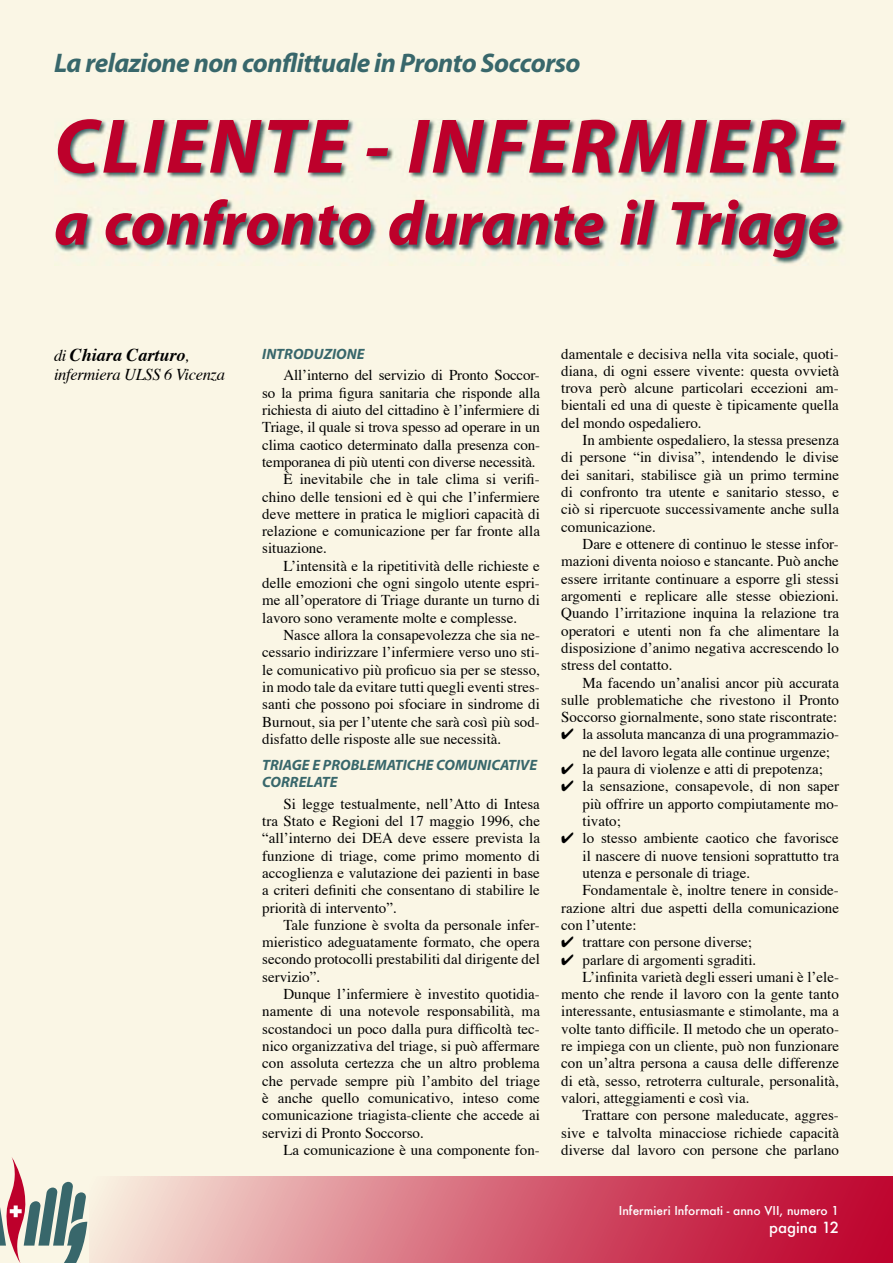
<style>
.page{position:relative;width:893px;height:1263px;background:#faf6e5}
.page>*{position:absolute;margin:0;border:0;box-sizing:border-box;transform-origin:0 0}
.t1{font:italic 700 78px "Myriad";letter-spacing:.03em;color:#bd002b}
.t2{font:italic 700 63px "Myriad";color:#bd002b}
.t3{font:italic 700 27px "Myriad";letter-spacing:-.02em;color:#38676b}
.t4{font:italic 700 18px "Times";color:#000}
.t5{font:italic 16.5px "Times";letter-spacing:-.02em;color:#000}
.t6{font:15px/17.2px "Times";color:#000;text-align:justify}
.t7{font:italic 700 15px/17.2px "Myriad";color:#38676b}
.t8{font:500 15px "Futura";color:#fff}
.t9{font:500 12px "Futura";color:#fff}
.s1{font-weight:400;font-size:16.5px}
</style>
<div class="page">
<div style="left:89px;top:1176px;width:804px;height:87px;background:linear-gradient(to right,#f5e3d6,#ba0022)"></div>
<svg style="left:0;top:1157px;width:87px;height:106px;background:#bbb4af"></svg>
<img style="left:54px;top:118px;width:795px;height:147px">
<h3 class="t3" style="left:54px;top:49px;width:528px">La relazione non conflittuale in Pronto Soccorso</h3>
<h1 class="t1" style="left:54px;top:106px;width:786px">CLIENTE - INFERMIERE</h1>
<h2 class="t2" style="left:54px;top:191px;width:786px">a confronto durante il Triage</h2>
<p class="t4" style="left:54px;top:338px;width:137px"><span class="s1">di</span> Chiara Carturo<span class="s1">,</span></p>
<p class="t5" style="left:54px;top:360px;width:172px">infermiera ULSS 6 Vicenza</p>
<p class="t7" style="left:262px;top:346px;width:104px">INTRODUZIONE</p>
<p class="t6" style="left:283px;top:365px;width:258px">All’interno del servizio di Pronto Soccor-</p>
<p class="t6" style="left:262px;top:383px;width:279px">so la prima figura sanitaria che risponde alla</p>
<p class="t6" style="left:262px;top:400px;width:279px">richiesta di aiuto del cittadino è l’infermiere di</p>
<p class="t6" style="left:262px;top:417px;width:279px">Triage, il quale si trova spesso ad operare in un</p>
<p class="t6" style="left:262px;top:435px;width:279px">clima caotico determinato dalla presenza con-</p>
<p class="t6" style="left:262px;top:452px;width:275px">temporanea di più utenti con diverse necessità.</p>
<p class="t6" style="left:283px;top:469px;width:258px">È inevitabile che in tale clima si verifi-</p>
<p class="t6" style="left:262px;top:486px;width:279px">chino delle tensioni ed è qui che l’infermiere</p>
<p class="t6" style="left:262px;top:504px;width:279px">deve mettere in pratica le migliori capacità di</p>
<p class="t6" style="left:262px;top:521px;width:279px">relazione e comunicazione per far fronte alla</p>
<p class="t6" style="left:262px;top:538px;width:66px">situazione.</p>
<p class="t6" style="left:283px;top:556px;width:258px">L’intensità e la ripetitività delle richieste e</p>
<p class="t6" style="left:262px;top:573px;width:279px">delle emozioni che ogni singolo utente espri-</p>
<p class="t6" style="left:262px;top:590px;width:279px">me all’operatore di Triage durante un turno di</p>
<p class="t6" style="left:262px;top:608px;width:256px">lavoro sono veramente molte e complesse.</p>
<p class="t6" style="left:283px;top:625px;width:258px">Nasce allora la consapevolezza che sia ne-</p>
<p class="t6" style="left:262px;top:642px;width:279px">cessario indirizzare l’infermiere verso uno sti-</p>
<p class="t6" style="left:262px;top:660px;width:279px">le comunicativo più proficuo sia per se stesso,</p>
<p class="t6" style="left:262px;top:677px;width:279px">in modo tale da evitare tutti quegli eventi stres-</p>
<p class="t6" style="left:262px;top:694px;width:279px">santi che possono poi sfociare in sindrome di</p>
<p class="t6" style="left:262px;top:712px;width:279px">Burnout, sia per l’utente che sarà così più sod-</p>
<p class="t6" style="left:262px;top:729px;width:241px">disfatto delle risposte alle sue necessità.</p>
<p class="t7" style="left:262px;top:757px;width:276px">TRIAGE E PROBLEMATICHE COMUNICATIVE<br>CORRELATE</p>
<p class="t6" style="left:262px;top:794px;width:279px;text-indent:21px">Si legge testualmente, nell’Atto di Intesa tra Stato e Regioni del 17 maggio 1996, che “all’interno dei DEA deve essere prevista la funzione di triage, come primo momento di accoglienza e valutazione dei pazienti in base a criteri definiti che consentano di stabilire le priorità di intervento”.</p>
<p class="t6" style="left:262px;top:915px;width:279px;text-indent:21px">Tale funzione è svolta da personale infer&shy;mieristico adeguatamente formato, che opera secondo protocolli prestabiliti dal dirigente del servizio”.</p>
<p class="t6" style="left:262px;top:984px;width:279px;text-indent:21px">Dunque l’infermiere è investito quotidia&shy;namente di una notevole responsabilità, ma scostandoci un poco dalla pura difficoltà tec&shy;nico organizzativa del triage, si può affermare con assoluta certezza che un altro problema che pervade sempre più l’ambito del triage è anche quello comunicativo, inteso come comunicazione triagista-cliente che accede ai servizi di Pronto Soccorso.</p>
<p class="t6" style="left:283px;top:1140px;width:258px">La comunicazione è una componente fon-</p>
<p class="t6" style="left:561px;top:344px;width:279px">damentale e decisiva nella vita sociale, quoti&shy;diana, di ogni essere vivente: questa ovvietà trova però alcune particolari eccezioni am&shy;bientali ed una di queste è tipicamente quella del mondo ospedaliero.</p>
<p class="t6" style="left:561px;top:430px;width:279px;text-indent:21px">In ambiente ospedaliero, la stessa presenza di persone “in divisa”, intendendo le divise dei sanitari, stabilisce già un primo termine di confronto tra utente e sanitario stesso, e ciò si ripercuote successivamente anche sulla comunicazione.</p>
<p class="t6" style="left:561px;top:534px;width:279px;text-indent:21px">Dare e ottenere di continuo le stesse infor&shy;mazioni diventa noioso e stancante. Può anche essere irritante continuare a esporre gli stessi argomenti e replicare alle stesse obiezioni.<br>Quando l’irritazione inquina la relazione tra operatori e utenti non fa che alimentare la disposizione d’animo negativa accrescendo lo stress del contatto.</p>
<p class="t6" style="left:561px;top:672px;width:279px;text-indent:21px">Ma facendo un’analisi ancor più accurata sulle problematiche che rivestono il Pronto Soccorso giornalmente, sono state riscontrate:</p>
<p class="t6" style="left:582px;top:724px;width:258px;text-indent:-21px">✔ la assoluta mancanza di una programmazio&shy;ne del lavoro legata alle continue urgenze;</p>
<p class="t6" style="left:561px;top:759px;width:263px">✔ la paura di violenze e atti di prepotenza;</p>
<p class="t6" style="left:582px;top:776px;width:258px;text-indent:-21px">✔ la sensazione, consapevole, di non saper più offrire un apporto compiutamente mo&shy;tivato;</p>
<p class="t6" style="left:561px;top:828px;width:279px">✔ lo stesso ambiente caotico che favorisce</p>
<p class="t6" style="left:582px;top:846px;width:258px">il nascere di nuove tensioni soprattutto tra</p>
<p class="t6" style="left:582px;top:863px;width:169px">utenza e personale di triage.</p>
<p class="t6" style="left:582px;top:880px;width:258px">Fondamentale è, inoltre tenere in conside-</p>
<p class="t6" style="left:561px;top:898px;width:279px">razione altri due aspetti della comunicazione</p>
<p class="t6" style="left:561px;top:915px;width:77px">con l’utente:</p>
<p class="t6" style="left:561px;top:932px;width:192px">✔ trattare con persone diverse;</p>
<p class="t6" style="left:561px;top:949px;width:197px">✔ parlare di argomenti sgraditi.</p>
<p class="t6" style="left:582px;top:967px;width:258px">L’infinita varietà degli esseri umani è l’ele-</p>
<p class="t6" style="left:561px;top:984px;width:279px">mento che rende il lavoro con la gente tanto</p>
<p class="t6" style="left:561px;top:1001px;width:279px">interessante, entusiasmante e stimolante, ma a</p>
<p class="t6" style="left:561px;top:1019px;width:279px">volte tanto difficile. Il metodo che un operato-</p>
<p class="t6" style="left:561px;top:1036px;width:279px">re impiega con un cliente, può non funzionare</p>
<p class="t6" style="left:561px;top:1053px;width:279px">con un’altra persona a causa delle differenze</p>
<p class="t6" style="left:561px;top:1071px;width:279px">di età, sesso, retroterra culturale, personalità,</p>
<p class="t6" style="left:561px;top:1088px;width:190px">valori, atteggiamenti e così via.</p>
<p class="t6" style="left:582px;top:1105px;width:258px">Trattare con persone maleducate, aggres-</p>
<p class="t6" style="left:561px;top:1123px;width:279px">sive e talvolta minacciose richiede capacità</p>
<p class="t6" style="left:561px;top:1140px;width:279px">diverse dal lavoro con persone che parlano</p>
<p class="t9" style="left:619px;top:1202px;width:222px">Infermieri Informati - anno VII, numero 1</p>
<p class="t8" style="left:769px;top:1217px;width:71px">pagina 12</p>
</div>
